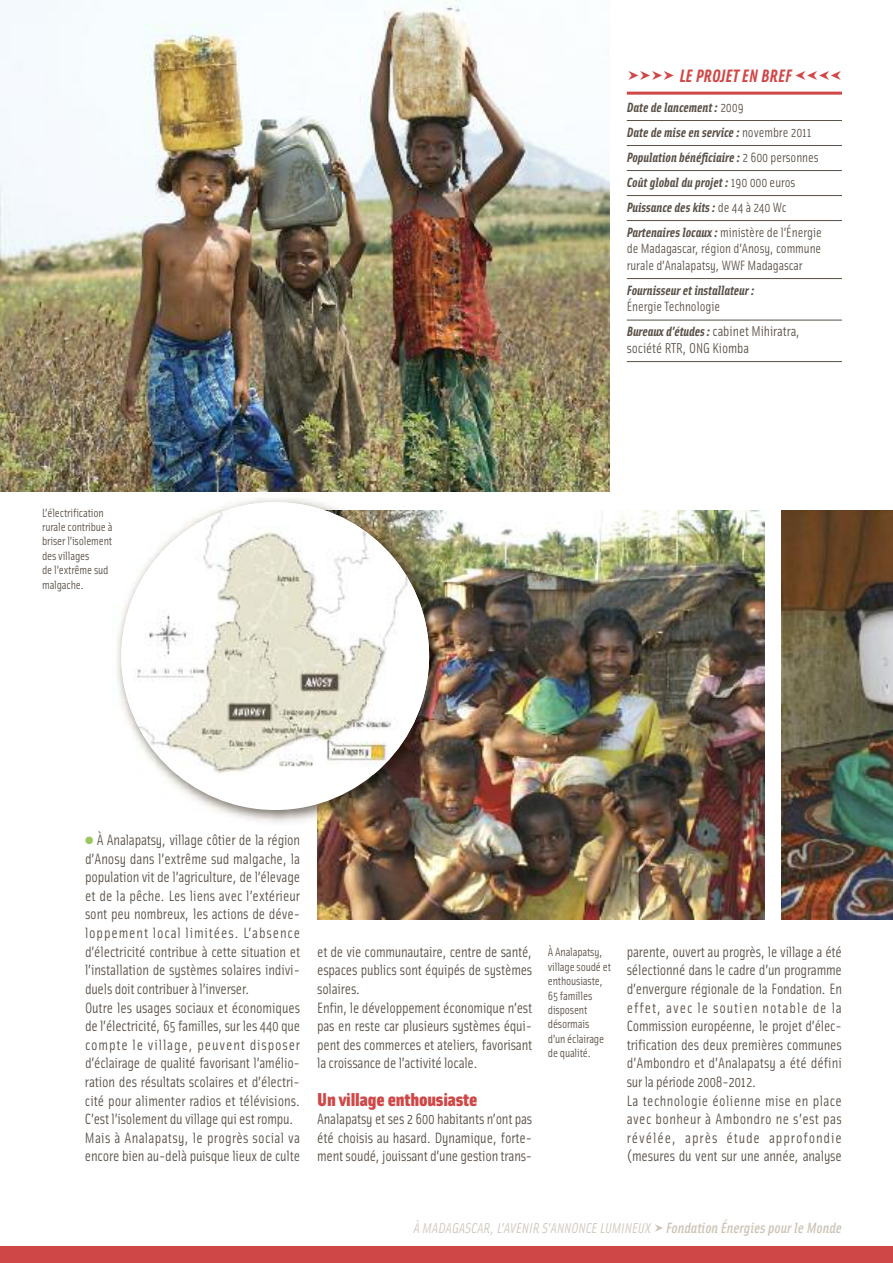
<style>
.page{position:relative;width:893px;height:1263px;background:#fff}
.page>*{position:absolute;margin:0;border:0;box-sizing:border-box;transform-origin:0 0}
.t1{font:18.75px "Solex Black Lining";letter-spacing:-.01em;color:#d04747}
.t2{font:italic 18px "Solex Bold Lining";color:#d04747}
.t3{font:15px/18.6px "Solex";letter-spacing:-.015em;color:#594f46}
.t4{font:italic 14.25px "Solex Regular Lining";color:#cdc4b7}
.t5{font:14.25px/16.5px "Solex";letter-spacing:-.005em;color:#594f46}
.t6{font:italic 700 13.5px/25px "Solex";color:#594f46}
.t7{font:13.5px/16.5px "Solex";letter-spacing:-.005em;color:#594f46}
.t8{font:12px/14.4px "Solex";letter-spacing:-.015em;color:#594f46}
.s1{font-weight:400;font-style:normal}
.s2{font-weight:700;font-style:italic;font-size:13.5px}
.s3{color:#9cc65e}
.s4{font-family:"Fleches Left Right";font-style:normal;font-size:15px}
.s5{font-family:"Solex";font-weight:500;font-size:15px}
</style>
<div class="page">
<img style="left:0;top:0;width:610px;height:492px">
<img style="left:317px;top:510px;width:447px;height:409px">
<img style="left:782px;top:510px;width:111px;height:409px">
<div style="left:0;top:1246px;width:893px;height:17px;background:#d04747"></div>
<hr style="left:627px;top:92px;width:215px;height:3px;background:#d04747">
<hr style="left:627px;top:120px;width:215px;height:1px;background:#594f46">
<hr style="left:627px;top:145px;width:215px;height:1px;background:#594f46">
<hr style="left:627px;top:170px;width:215px;height:1px;background:#594f46">
<hr style="left:627px;top:195px;width:215px;height:1px;background:#594f46">
<hr style="left:627px;top:220px;width:215px;height:1px;background:#594f46">
<hr style="left:627px;top:278px;width:215px;height:1px;background:#594f46">
<hr style="left:627px;top:320px;width:215px;height:1px;background:#594f46">
<hr style="left:627px;top:361px;width:215px;height:1px;background:#594f46">
<img style="left:117px;top:498px;width:330px;height:330px">
<div style="left:121px;top:502px;width:308px;height:308px;background:#fff;border-radius:50%"></div>
<img style="left:121px;top:502px;width:308px;height:272px">
<p class="t8" style="left:42px;top:505px;width:72px">L’électrification rurale contribue à briser l’isolement des villages<br>de l’extrême sud malgache.</p>
<p class="t2" style="left:627px;top:66px;width:217px"><sup>zzzz</sup> LE PROJETEN BREF <sup>ZZZZ</sup></p>
<p class="t6" style="left:627px;top:94px;width:197px">Date de lancement : <span class="s1">2009<br></span>Date de mise en service : <span class="s1">novembre 2011<br></span>Population bénéficiaire : <span class="s1">2 600 personnes </span>Coût global du projet : <span class="s1">190 000 euros </span>Puissance des kits : <span class="s1">de 44 à 240 Wc </span>Partenaires locaux : <span class="s1">ministère de l’Énergie</span></p>
<p class="t7" style="left:627px;top:240px;width:196px">de Madagascar, région d’Anosy, commune rurale d’Analapatsy, WWF Madagascar</p>
<p class="t6" style="left:627px;top:277px;width:129px">Fournisseur et installateur :</p>
<p class="t7" style="left:627px;top:298px;width:95px">Énergie Technologie</p>
<p class="t5" style="left:627px;top:323px;width:175px"><span class="s2">Bureaux d’études :</span> cabinet Mihiratra, société RTR, ONG Kiomba</p>
<p class="t3" style="left:85px;top:831px;width:217px"><span class="s3">●</span> À Analapatsy, village côtier de la région d’Anosy dans l’extrême sud malgache, la population vit de l’agriculture, de l’élevage et de la pêche. Les liens avec l’extérieur sont peu nombreux, les actions de déve&shy;loppement local limitées. L’absence d’électricité contribue à cette situation et l’installation de systèmes solaires indivi&shy;duels doit contribuer à l’inverser.<br>Outre les usages sociaux et économiques de l’électricité, 65 familles, sur les 440 que compte le village, peuvent disposer d’éclairage de qualité favorisant l’amélio&shy;ration des résultats scolaires et d’électri&shy;cité pour alimenter radios et télévisions.<br>C’est l’isolement du village qui est rompu.<br>Mais à Analapatsy, le progrès social va encore bien au-delà puisque lieux de culte</p>
<p class="t3" style="left:317px;top:942px;width:217px">et de vie communautaire, centre de santé, espaces publics sont équipés de systèmes solaires.<br>Enfin, le développement économique n’est pas en reste car plusieurs systèmes équi&shy;pent des commerces et ateliers, favorisant la croissance de l’activité locale.</p>
<p class="t1" style="left:317px;top:1088px;width:162px">Un village enthousiaste</p>
<p class="t3" style="left:317px;top:1110px;width:217px;text-align:justify">Analapatsy et ses 2 600 habitants n’ont pas été choisis au hasard. Dynamique, forte&shy;ment soudé, jouissant d’une gestion trans-</p>
<p class="t8" style="left:548px;top:945px;width:65px">À Analapatsy, village soudé et enthousiaste,<br>65 familles disposent désormais<br>d’un éclairage de qualité.</p>
<p class="t3" style="left:627px;top:942px;width:217px">parente, ouvert au progrès, le village a été sélectionné dans le cadre d’un programme d’envergure régionale de la Fondation. En effet, avec le soutien notable de la Commission européenne, le projet d’élec&shy;trification des deux premières communes d’Ambondro et d’Analapatsy a été défini sur la période 2008-2012.<br>La technologie éolienne mise en place avec bonheur à Ambondro ne s’est pas révélée, après étude approfondie (mesures du vent sur une année, analyse</p>
<p class="t4" style="left:413px;top:1220px;width:430px">À MADAGASCAR, L’AVENIR S’ANNONCE LUMINEUX <span class="s4">z</span> <span class="s5">Fondation Énergies pour le Monde</span></p>
</div>
